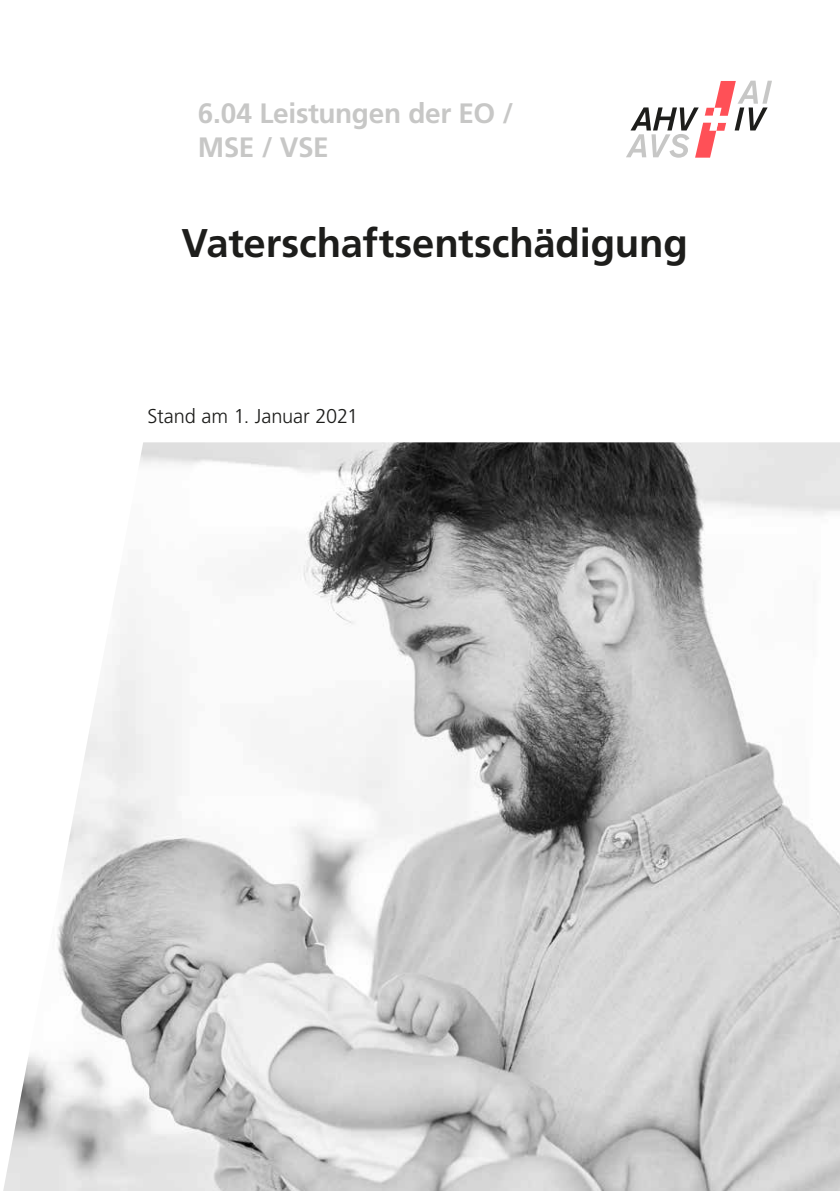
<style>
.page{position:relative;width:840px;height:1191px;background:#fff}
.page>*{position:absolute;margin:0;border:0;box-sizing:border-box;transform-origin:0 0}
.MB_Titel{font:700 40px "Frutiger LT Std";letter-spacing:-.005em;color:#1d1d1b}
.MB_Gruppe_Titelseite{font:700 28px/33.6px "Frutiger LT Std";letter-spacing:-.015em;color:#c7c7c6}
.Grundtext{font:300 20px "Frutiger LT Std";letter-spacing:-.005em;color:#1d1d1b}
</style>
<div class="page">
<svg style="left:626px;top:81px;width:145px;height:77px"></svg>
<img style="left:3px;top:442px;width:836px;height:749px">
<p class="MB_Gruppe_Titelseite" style="left:198px;top:97px;width:317px">6.04 Leistungen der EO /<br>MSE / VSE</p>
<p class="MB_Titel" style="left:181px;top:219px;width:507px">Vaterschaftsentschädigung</p>
<p class="Grundtext" style="left:147px;top:405px;width:212px">Stand am 1. Januar 2021</p>
</div>
